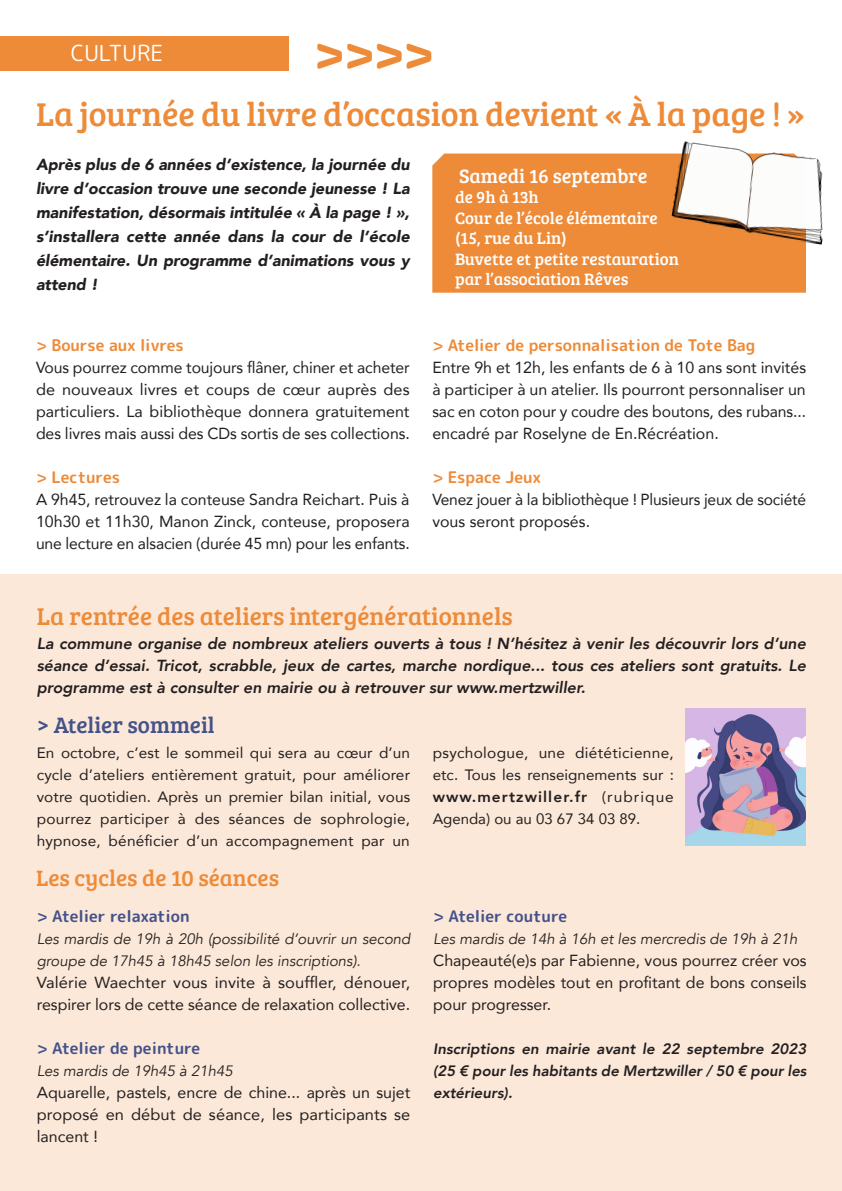
<style>
.page{position:relative;width:842px;height:1191px;background:#fff}
.page>*{position:absolute;margin:0;border:0;box-sizing:border-box;transform-origin:0 0}
.t1{font:900 44px "Rounded Mplus 1 c";color:#ed8b39}
.Titre_article{font:34px "Bree Serif";color:#ed8b39}
.TITRE_BREVE{font:25px "Bree Serif";color:#ed8b39}
.TITRE_BREVE-2{font:23px "Bree Serif";color:#ed8b39}
.TITRE_BREVE-3{font:23px "Bree Serif";color:#44528a}
.RUBRIQUE{font:22.2px "Rounded Mplus 1 c";color:#fff}
.t2{font:20px "Bree Serif";color:#fff}
.t3{font:17px "Bree Serif";color:#fff}
.COURANT{font:16px/22px "Avenir";color:#231f20;text-align:justify}
.COURANT-2{font:italic 800 16px/22px "Avenir";color:#231f20;text-align:justify}
.INTRO_ARTICLE{font:italic 900 16px/24px "Avenir";color:#231f20;text-align:justify}
.Style_de_paragraphe{font:700 16px "Rounded Mplus 1 c";color:#ed8b39}
.Style_de_paragraphe-2{font:700 16px "Rounded Mplus 1 c";color:#44528a}
.COURANT-3{font:700 16px "Rounded Mplus 1 c";color:#44528a}
.COURANT-4{font:700 16px "Rounded Mplus 1 c";color:#ed8b39}
.COURANT-5{font:15px/22px "Avenir";letter-spacing:.01em;color:#231f20}
.COURANT-6{font:italic 15px/22px "Avenir";color:#231f20}
.COURANT-7{font:italic 800 15px/22px "Avenir";color:#231f20;text-align:justify}
.s1{font-weight:800}
</style>
<div class="page">
<div style="left:0;top:36px;width:289px;height:34px;background:#ed8b39"></div>
<div style="left:432px;top:153px;width:374px;height:140px;background:#ed8b39"></div>
<img style="left:671px;top:141px;width:152px;height:103px">
<div style="left:0;top:574px;width:842px;height:617px;background:#fbe8d8"></div>
<img style="left:685px;top:708px;width:121px;height:137px">
<p class="t1" style="left:314px;top:22px;width:121px">&gt;&gt;&gt;&gt;</p>
<p class="RUBRIQUE" style="left:71px;top:37px;width:94px">CULTURE</p>
<p class="Titre_article" style="left:36px;top:89px;width:771px">La journée du livre d’occasion devient « À la page ! »</p>
<p class="INTRO_ARTICLE" style="left:36px;top:152px;width:375px">Après plus de 6 années d’existence, la journée du livre d’occasion trouve une seconde jeunesse ! La manifestation, désormais intitulée « À la page ! », s’installera cette année dans la cour de l’école élémentaire. Un programme d’animations vous y attend !</p>
<p class="t2" style="left:459px;top:161px;width:190px">Samedi 16 septembre</p>
<p class="t3" style="left:455px;top:185px;width:85px">de 9h à 13h</p>
<p class="t3" style="left:455px;top:205px;width:204px">Cour de l’école élémentaire</p>
<p class="t3" style="left:455px;top:226px;width:113px">(15, rue du Lin)</p>
<p class="t3" style="left:455px;top:246px;width:225px">Buvette et petite restauration</p>
<p class="t3" style="left:455px;top:266px;width:175px">par l’association Rêves</p>
<p class="COURANT-4" style="left:36px;top:333px;width:149px">&gt; Bourse aux livres</p>
<p class="COURANT" style="left:36px;top:355px;width:375px">Vous pourrez comme toujours flâner, chiner et acheter de nouveaux livres et coups de cœur auprès des particuliers. La bibliothèque donnera gratuitement des livres mais aussi des CDs sortis de ses collections.</p>
<p class="Style_de_paragraphe" style="left:36px;top:465px;width:86px">&gt; Lectures</p>
<p class="COURANT" style="left:36px;top:487px;width:375px">A 9h45, retrouvez la conteuse Sandra Reichart. Puis à 10h30 et 11h30, Manon Zinck, conteuse, proposera une lecture en alsacien (durée 45 mn) pour les enfants.</p>
<p class="Style_de_paragraphe" style="left:432px;top:333px;width:325px">&gt; Atelier de personnalisation de Tote Bag</p>
<p class="COURANT" style="left:432px;top:355px;width:375px">Entre 9h et 12h, les enfants de 6 à 10 ans sont invités à participer à un atelier. Ils pourront personnaliser un sac en coton pour y coudre des boutons, des rubans... encadré par Roselyne de En.Récréation.</p>
<p class="Style_de_paragraphe" style="left:432px;top:465px;width:110px">&gt; Espace Jeux</p>
<p class="COURANT" style="left:432px;top:487px;width:375px">Venez jouer à la bibliothèque ! Plusieurs jeux de société vous seront proposés.</p>
<p class="TITRE_BREVE" style="left:37px;top:597px;width:477px">La rentrée des ateliers intergénérationnels</p>
<p class="COURANT-2" style="left:37px;top:633px;width:771px">La commune organise de nombreux ateliers ouverts à tous ! N’hésitez à venir les découvrir lors d’une séance d’essai. Tricot, scrabble, jeux de cartes, marche nordique... tous ces ateliers sont gratuits. Le programme est à consulter en mairie ou à retrouver sur www.mertzwiller.</p>
<p class="TITRE_BREVE-3" style="left:37px;top:708px;width:179px">&gt; Atelier sommeil</p>
<p class="COURANT-5" style="left:37px;top:741px;width:375px;text-align:justify">En octobre, c’est le sommeil qui sera au cœur d’un cycle d’ateliers entièrement gratuit, pour améliorer votre quotidien. Après un premier bilan initial, vous pourrez participer à des séances de sophrologie, hypnose, bénéficier d’un accompagnement par un</p>
<p class="COURANT-5" style="left:433px;top:741px;width:243px">psychologue, une diététicienne, etc. Tous les renseignements sur :</p>
<p class="COURANT-5" style="left:433px;top:785px;width:243px"><span class="s1">www.mertzwiller.fr</span> (rubrique<br>Agenda) ou au 03 67 34 03 89.</p>
<p class="TITRE_BREVE-2" style="left:36px;top:860px;width:245px">Les cycles de 10 séances</p>
<p class="COURANT-3" style="left:37px;top:904px;width:154px">&gt; Atelier relaxation</p>
<p class="COURANT-6" style="left:37px;top:928px;width:375px">Les mardis de 19h à 20h (possibilité d’ouvrir un second groupe de 17h45 à 18h45 selon les inscriptions).</p>
<p class="COURANT" style="left:37px;top:971px;width:375px">Valérie Waechter vous invite à souffler, dénouer, respirer lors de cette séance de relaxation collective.</p>
<p class="Style_de_paragraphe-2" style="left:37px;top:1036px;width:165px">&gt; Atelier de peinture</p>
<p class="COURANT-6" style="left:37px;top:1060px;width:198px">Les mardis de 19h45 à 21h45</p>
<p class="COURANT" style="left:37px;top:1081px;width:375px">Aquarelle, pastels, encre de chine... après un sujet proposé en début de séance, les participants se lancent !</p>
<p class="Style_de_paragraphe-2" style="left:433px;top:904px;width:136px">&gt; Atelier couture</p>
<p class="COURANT-6" style="left:433px;top:928px;width:366px">Les mardis de 14h à 16h et les mercredis de 19h à 21h</p>
<p class="COURANT" style="left:433px;top:949px;width:375px">Chapeauté(e)s par Fabienne, vous pourrez créer vos propres modèles tout en profitant de bons conseils pour progresser.</p>
<p class="COURANT-7" style="left:433px;top:1037px;width:375px">Inscriptions en mairie avant le 22 septembre 2023 (25 € pour les habitants de Mertzwiller / 50 € pour les extérieurs).</p>
</div>
